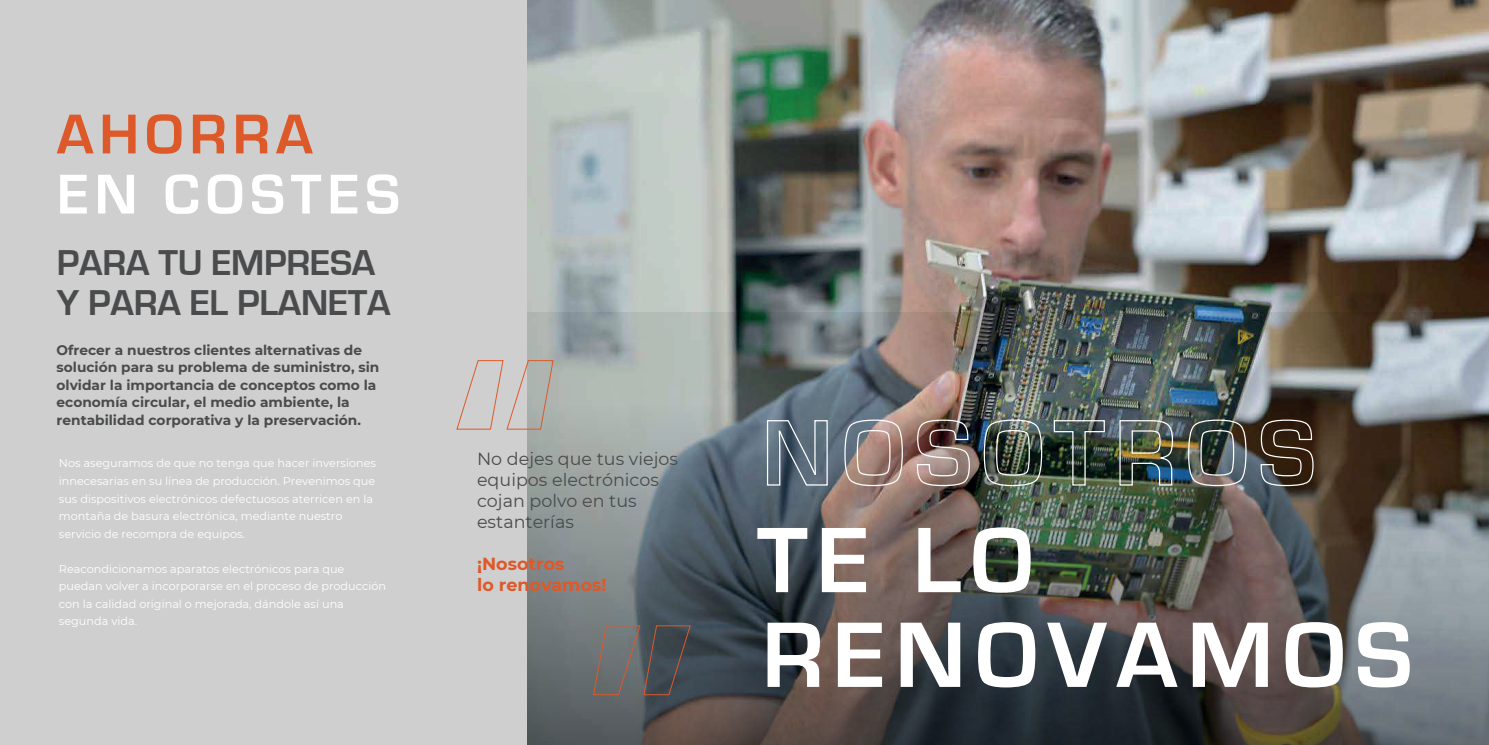
<style>
.page{position:relative;width:1489px;height:745px;background:#fff}
.page>*{position:absolute;margin:0;border:0;box-sizing:border-box;transform-origin:0 0}
.t1{font:700 96.25px/94.6px "Eurostile";letter-spacing:.1em;color:#fff}
.t2{font:700 58px "Eurostile";letter-spacing:.1em;color:#fff}
.t3{font:700 58px "Eurostile";letter-spacing:.1em;color:#de5929}
.t4{font:700 37px/40px "Eurostile";letter-spacing:-.005em;color:#494b4c}
.t5{font:17.5px/21px "Montserrat";color:#494b4c}
.t6{font:700 17.5px/21px "Montserrat";color:#de5929}
.t7{font:700 13.75px/17.5px "Montserrat";color:#494b4c}
.t8{font:11.25px/17.5px "Montserrat";color:#fff}
</style>
<div class="page">
<img style="left:526px;top:0;width:962px;height:312px">
<img style="left:526px;top:312px;width:962px;height:432px">
<div style="left:0;top:0;width:526px;height:744px;background:#d0cfcf"></div>
<svg style="left:766px;top:419px;width:62px;height:67px;background:#6a7986"></svg>
<svg style="left:843px;top:418px;width:60px;height:68px;background:#9f8c88"></svg>
<img style="left:916px;top:418px;width:54px;height:68px">
<img style="left:983px;top:418px;width:59px;height:68px">
<img style="left:1053px;top:419px;width:52px;height:67px">
<img style="left:1118px;top:419px;width:55px;height:67px">
<img style="left:1187px;top:418px;width:60px;height:68px">
<svg style="left:1259px;top:418px;width:55px;height:68px;background:#4c3e32"></svg>
<svg style="left:456px;top:359px;width:98px;height:71px"></svg>
<svg style="left:592px;top:624px;width:99px;height:71px;background:#5c5e60"></svg>
<h2 class="t3" style="left:57px;top:102px;width:258px">AHORRA</h2>
<h2 class="t2" style="left:57px;top:162px;width:345px">EN COSTES</h2>
<h3 class="t4" style="left:57px;top:243px;width:335px">PARA TU EMPRESA<br>Y PARA EL PLANETA</h3>
<p class="t7" style="left:57px;top:340px;width:324px">Ofrecer a nuestros clientes alternativas de solución para su problema de suministro, sin olvidar la importancia de conceptos como la economía circular, el medio ambiente, la rentabilidad corporativa y la preservación.</p>
<p class="t8" style="left:59px;top:454px;width:318px">Nos aseguramos de que no tenga que hacer inversiones innecesarias en su línea de producción. Prevenimos que sus dispositivos electrónicos defectuosos aterricen en la montaña de basura electrónica, mediante nuestro servicio de recompra de equipos.</p>
<p class="t8" style="left:59px;top:559px;width:329px">Reacondicionamos aparatos electrónicos para que puedan volver a incorporarse en el proceso de producción con la calidad original o mejorada, dándole así una segunda vida.</p>
<h3 class="t5" style="left:477px;top:447px;width:202px">No dejes que tus viejos equipos electrónicos cojan polvo en tus estanterías</h3>
<h3 class="t6" style="left:477px;top:552px;width:131px">¡Nosotros<br>lo renovamos!</h3>
<h1 class="t1" style="left:756px;top:514px;width:657px">TE LO<br>RENOVAMOS</h1>
</div>
